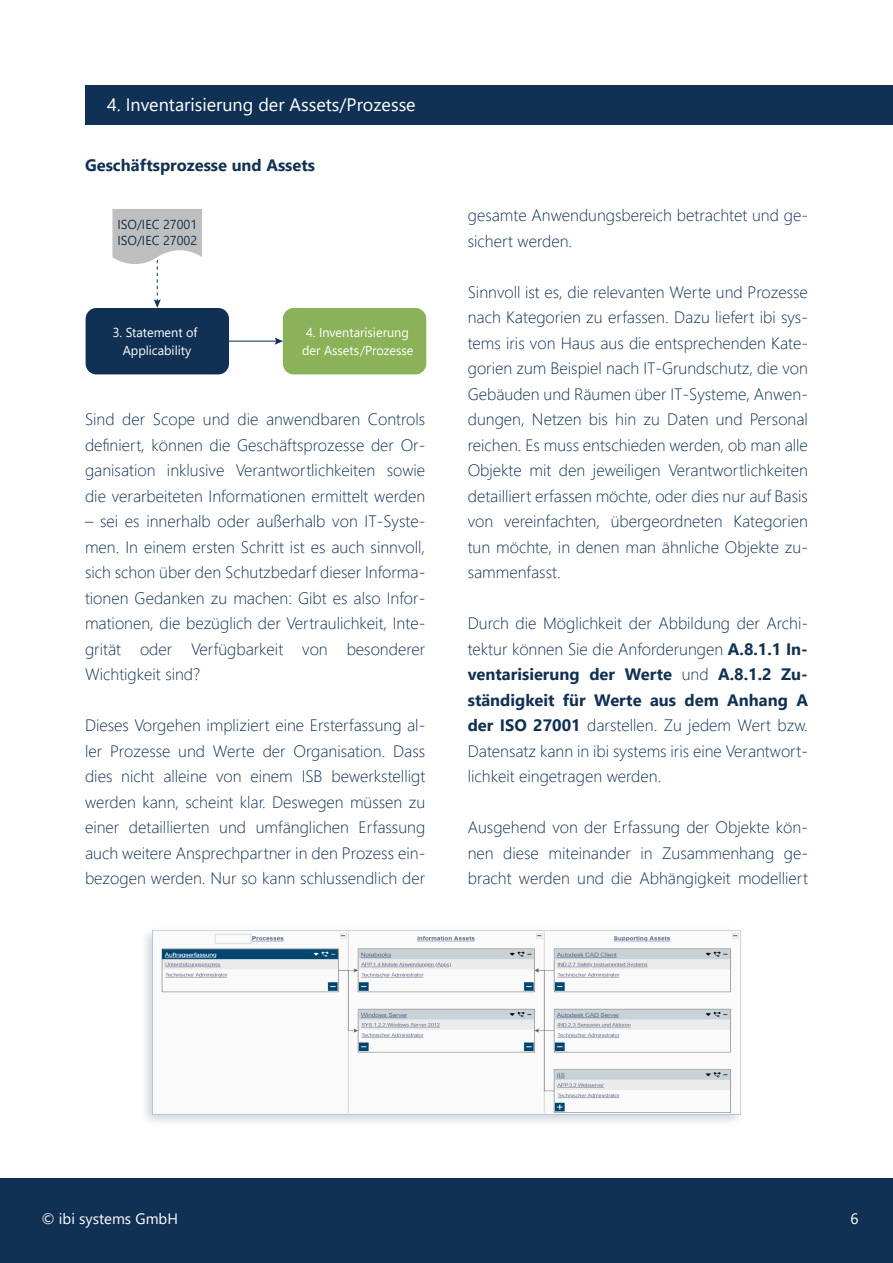
<style>
.page{position:relative;width:893px;height:1263px;background:#fff}
.page>*{position:absolute;margin:0;border:0;box-sizing:border-box;transform-origin:0 0}
.t1{font:18px "Segoe UI";color:#fff}
.t2{font:300 16.5px "Segoe UI";color:#113154}
.t3{font:700 16.5px "Segoe UI";color:#113154}
.t4{font:15px "Segoe UI";color:#fff}
.t5{font:13.05px/18.8px "Segoe UI";color:#fff;text-align:center}
.t6{font:13.05px/15.6px "Segoe UI";color:#113154}
.s1{font-weight:700}
</style>
<div class="page">
<div style="left:0;top:1178px;width:893px;height:85px;background:#113154"></div>
<div style="left:86px;top:308px;width:143px;height:66px;background:#113154;border-radius:11px"></div>
<div style="left:283px;top:308px;width:143px;height:66px;background:#8cb259;border-radius:11px"></div>
<hr style="left:229px;top:341px;width:48px;height:1px;background:#113154">
<svg style="left:275px;top:338px;width:8px;height:7px"></svg>
<svg style="left:112px;top:209px;width:90px;height:99px"></svg>
<img style="left:145px;top:930px;width:596px;height:192px">
<div style="left:85px;top:85px;width:808px;height:40px;background:#113154"></div>
<p class="t1" style="left:107px;top:98px;width:310px">4. Inventarisierung der Assets/Prozesse</p>
<p class="t3" style="left:85px;top:159px;width:232px">Geschäftsprozesse und Assets</p>
<p class="t6" style="left:117px;top:218px;width:81px">ISO/IEC 27001<br>ISO/IEC 27002</p>
<p class="t5" style="left:113px;top:324px;width:86px">3. Statement of<br>Applicability</p>
<p class="t5" style="left:302px;top:324px;width:113px">4. Inventarisierung der Assets/Prozesse</p>
<p class="t2" style="left:85px;top:413px;width:342px">Sind der Scope und die anwendbaren Controls</p>
<p class="t2" style="left:85px;top:439px;width:342px">definiert, können die Geschäftsprozesse der Or-</p>
<p class="t2" style="left:85px;top:464px;width:342px">ganisation inklusive Verantwortlichkeiten sowie</p>
<p class="t2" style="left:85px;top:490px;width:342px">die verarbeiteten Informationen ermittelt werden</p>
<p class="t2" style="left:85px;top:515px;width:342px">– sei es innerhalb oder außerhalb von IT-Syste-</p>
<p class="t2" style="left:85px;top:541px;width:342px">men. In einem ersten Schritt ist es auch sinnvoll,</p>
<p class="t2" style="left:85px;top:566px;width:342px">sich schon über den Schutzbedarf dieser Informa-</p>
<p class="t2" style="left:85px;top:592px;width:342px">tionen Gedanken zu machen: Gibt es also Infor-</p>
<p class="t2" style="left:85px;top:617px;width:342px">mationen, die bezüglich der Vertraulichkeit, Inte-</p>
<p class="t2" style="left:85px;top:643px;width:342px">grität oder Verfügbarkeit von besonderer</p>
<p class="t2" style="left:85px;top:668px;width:117px">Wichtigkeit sind?</p>
<p class="t2" style="left:85px;top:719px;width:342px">Dieses Vorgehen impliziert eine Ersterfassung al-</p>
<p class="t2" style="left:85px;top:745px;width:342px">ler Prozesse und Werte der Organisation. Dass</p>
<p class="t2" style="left:85px;top:770px;width:342px">dies nicht alleine von einem ISB bewerkstelligt</p>
<p class="t2" style="left:85px;top:796px;width:342px">werden kann, scheint klar. Deswegen müssen zu</p>
<p class="t2" style="left:85px;top:821px;width:342px">einer detaillierten und umfänglichen Erfassung</p>
<p class="t2" style="left:85px;top:847px;width:342px">auch weitere Ansprechpartner in den Prozess ein-</p>
<p class="t2" style="left:85px;top:872px;width:342px">bezogen werden. Nur so kann schlussendlich der</p>
<p class="t2" style="left:468px;top:209px;width:342px">gesamte Anwendungsbereich betrachtet und ge-</p>
<p class="t2" style="left:468px;top:235px;width:106px">sichert werden.</p>
<p class="t2" style="left:468px;top:286px;width:342px">Sinnvoll ist es, die relevanten Werte und Prozesse</p>
<p class="t2" style="left:468px;top:311px;width:342px">nach Kategorien zu erfassen. Dazu liefert ibi sys-</p>
<p class="t2" style="left:468px;top:337px;width:342px">tems iris von Haus aus die entsprechenden Kate-</p>
<p class="t2" style="left:468px;top:362px;width:342px">gorien zum Beispiel nach IT-Grundschutz, die von</p>
<p class="t2" style="left:468px;top:388px;width:342px">Gebäuden und Räumen über IT-Systeme, Anwen-</p>
<p class="t2" style="left:468px;top:413px;width:342px">dungen, Netzen bis hin zu Daten und Personal</p>
<p class="t2" style="left:468px;top:439px;width:342px">reichen. Es muss entschieden werden, ob man alle</p>
<p class="t2" style="left:468px;top:464px;width:342px">Objekte mit den jeweiligen Verantwortlichkeiten</p>
<p class="t2" style="left:468px;top:490px;width:342px">detailliert erfassen möchte, oder dies nur auf Basis</p>
<p class="t2" style="left:468px;top:515px;width:342px">von vereinfachten, übergeordneten Kategorien</p>
<p class="t2" style="left:468px;top:541px;width:342px">tun möchte, in denen man ähnliche Objekte zu-</p>
<p class="t2" style="left:468px;top:566px;width:94px">sammenfasst.</p>
<p class="t2" style="left:468px;top:617px;width:342px">Durch die Möglichkeit der Abbildung der Archi-</p>
<p class="t2" style="left:468px;top:643px;width:342px">tektur können Sie die Anforderungen <span class="s1">A.8.1.1 In-</span></p>
<p class="t3" style="left:468px;top:668px;width:206px">ventarisierung der Werte</p>
<p class="t2" style="left:682px;top:668px;width:28px">und</p>
<p class="t3" style="left:718px;top:668px;width:91px">A.8.1.2 Zu-</p>
<p class="t3" style="left:468px;top:694px;width:342px">ständigkeit für Werte aus dem Anhang A</p>
<p class="t2" style="left:468px;top:719px;width:342px"><span class="s1">der ISO 27001</span> darstellen. Zu jedem Wert bzw.</p>
<p class="t2" style="left:468px;top:745px;width:342px">Datensatz kann in ibi systems iris eine Verantwort-</p>
<p class="t2" style="left:468px;top:770px;width:195px">lichkeit eingetragen werden.</p>
<p class="t2" style="left:468px;top:821px;width:342px">Ausgehend von der Erfassung der Objekte kön-</p>
<p class="t2" style="left:468px;top:847px;width:342px">nen diese miteinander in Zusammenhang ge-</p>
<p class="t2" style="left:468px;top:872px;width:342px">bracht werden und die Abhängigkeit modelliert</p>
<p class="t4" style="left:41px;top:1213px;width:138px">© ibi systems GmbH</p>
<p class="t4" style="left:850px;top:1213px;width:10px">6</p>
</div>
